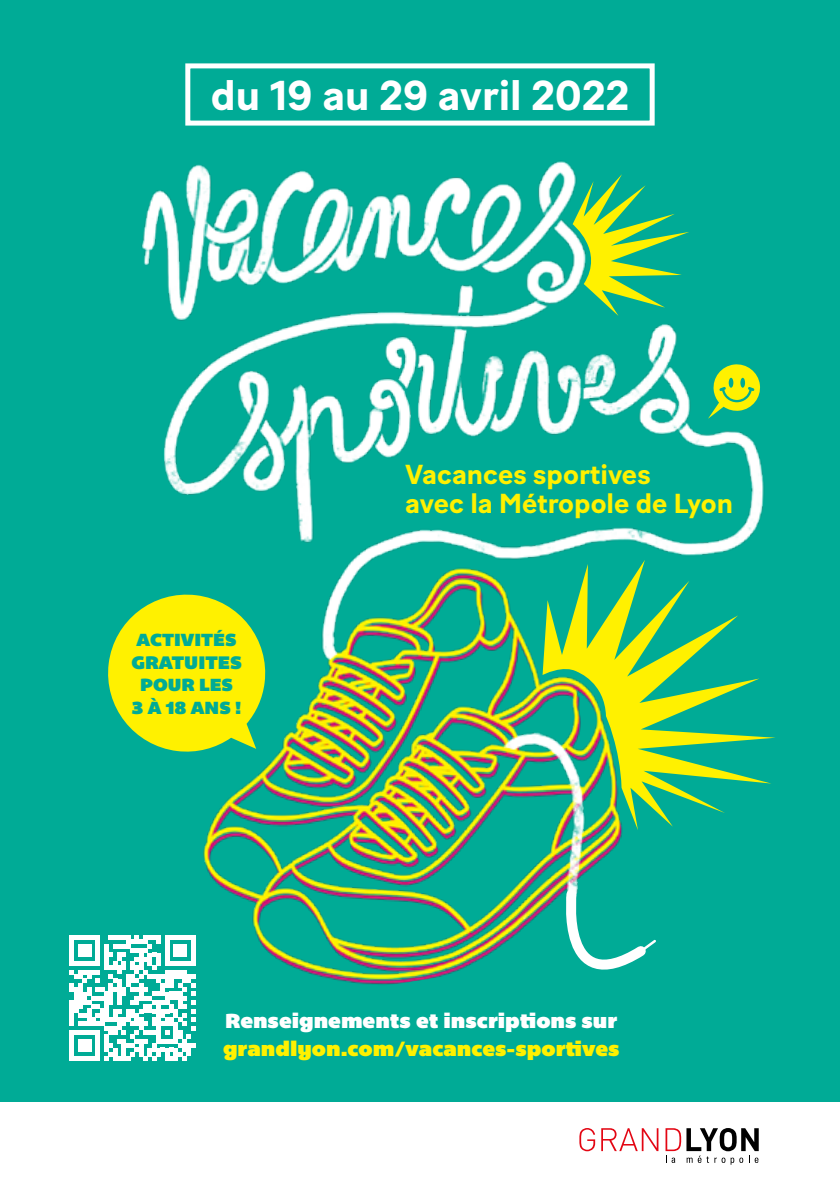
<style>
.page{position:relative;width:840px;height:1191px;background:#fff}
.page>*{position:absolute;margin:0;border:0;box-sizing:border-box;transform-origin:0 0}
.t1{font:700 41.8px "Baton Turbo";color:#fff}
.t2{font:700 27.4px/29.4px "Baton Turbo";color:#fff100}
.t3{font:20.8px "Bemio";color:#fff100}
.t4{font:20.8px "Bemio";color:#fff}
.t5{font:18.6px "Bemio";color:#00ab96}
.t6{font:18px "Bemio";color:#00ab96}
</style>
<div class="page">
<div style="left:0;top:0;width:839px;height:1190px;background:#00ab96"></div>
<div style="left:0;top:1102px;width:839px;height:89px;background:#fff"></div>
<svg style="left:579px;top:1128px;width:15px;height:23px"></svg>
<svg style="left:601px;top:1128px;width:57px;height:23px"></svg>
<svg style="left:665px;top:1128px;width:93px;height:36px"></svg>
<div style="left:185px;top:63px;width:469px;height:63px;border:5px solid #fff"></div>
<svg style="left:70px;top:935px;width:125px;height:125px"></svg>
<svg style="left:108px;top:633px;width:11px;height:80px"></svg>
<img style="left:119px;top:161px;width:656px;height:828px">
<svg style="left:560px;top:884px;width:98px;height:105px"></svg>
<p class="t1" style="left:211px;top:63px;width:420px">du 19 au 29 avril 2022</p>
<p class="t6" style="left:137px;top:625px;width:101px">ACTIVITÉS</p>
<p class="t5" style="left:131px;top:647px;width:112px">GRATUITES</p>
<p class="t6" style="left:140px;top:670px;width:94px">POUR LES</p>
<p class="t6" style="left:132px;top:693px;width:111px">3 À 18 ANS !</p>
<p class="t2" style="left:405px;top:457px;width:329px">Vacances sportives<br>avec la Métropole de Lyon</p>
<p class="t4" style="left:225px;top:1004px;width:393px">Renseignements et inscriptions sur</p>
<p class="t3" style="left:223px;top:1032px;width:397px">grandlyon.com/vacances-sportives</p>
</div>
